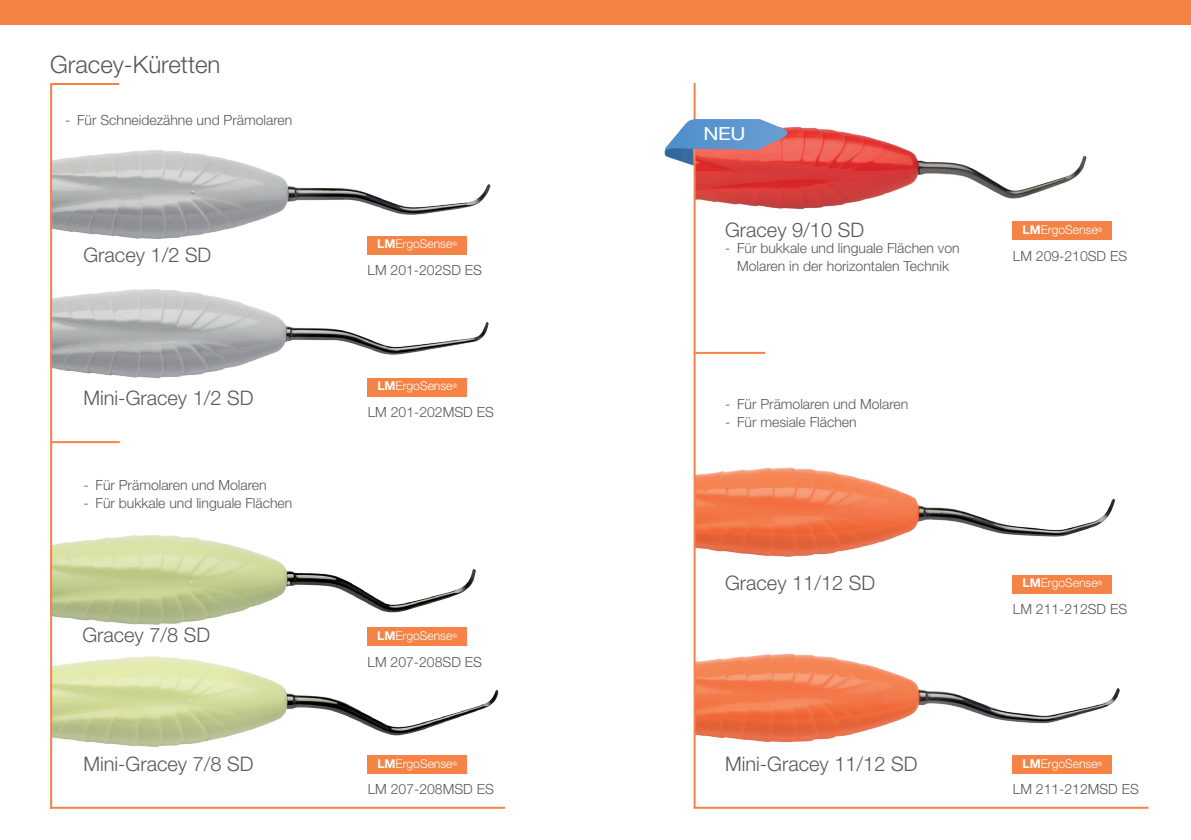
<style>
.page{position:relative;width:1191px;height:840px;background:#fff}
.page>*{position:absolute;margin:0;border:0;box-sizing:border-box;transform-origin:0 0}
.t1{font:300 24px "Helvetica Neue LT Pro";color:#57585a}
.t2{font:300 20px "Helvetica Neue LT Pro";color:#57585a}
.t3{font:18px "Helvetica Neue LT Pro";color:#fff;scale:1.16 1}
.t4{font:300 14px/18px "Helvetica Neue LT Pro";color:#57585a;text-align:center}
.t5{font:300 12.2px "Helvetica Neue LT Pro";color:#fff}
.s1{font-weight:700}
</style>
<div class="page">
<img style="left:52px;top:263px;width:437px;height:136px">
<img style="left:52px;top:120px;width:439px;height:137px">
<img style="left:52px;top:641px;width:447px;height:129px">
<img style="left:52px;top:505px;width:424px;height:136px">
<div style="left:0;top:0;width:1191px;height:24px;background:#f58345"></div>
<img style="left:695px;top:627px;width:425px;height:136px">
<img style="left:695px;top:431px;width:420px;height:136px">
<hr style="left:50px;top:806px;width:455px;height:2px;background:#f58345">
<hr style="left:693px;top:806px;width:455px;height:2px;background:#f58345">
<hr style="left:52px;top:83px;width:67px;height:2px;background:#f58345">
<div style="left:367px;top:236px;width:100px;height:19px;background:#f58345"></div>
<div style="left:368px;top:378px;width:99px;height:18px;background:#f58345"></div>
<div style="left:367px;top:627px;width:100px;height:19px;background:#f58345"></div>
<div style="left:368px;top:754px;width:99px;height:19px;background:#f58345"></div>
<hr style="left:50px;top:441px;width:70px;height:2px;background:#f58345">
<div style="left:1012px;top:575px;width:100px;height:18px;background:#f58345"></div>
<div style="left:1012px;top:754px;width:100px;height:19px;background:#f58345"></div>
<hr style="left:695px;top:351px;width:70px;height:2px;background:#f58345">
<img style="left:695px;top:116px;width:392px;height:106px">
<div style="left:1012px;top:221px;width:100px;height:19px;background:#f58345"></div>
<hr style="left:50px;top:83px;width:2px;height:725px;background:#f58345">
<hr style="left:693px;top:83px;width:2px;height:724px;background:#f58345">
<svg style="left:664px;top:119px;width:130px;height:46px;background:#9c8da9"></svg>
<h1 class="t1" style="left:50px;top:50px;width:172px">Gracey-Küretten</h1>
<p class="t4" style="left:65px;top:111px;width:229px">- Für Schneidezähne und Prämolaren</p>
<h2 class="t2" style="left:83px;top:242px;width:129px">Gracey 1/2 SD</h2>
<h2 class="t2" style="left:83px;top:385px;width:172px">Mini-Gracey 1/2 SD</h2>
<p class="t4" style="left:83px;top:475px;width:185px">- Für Prämolaren und Molaren</p>
<p class="t4" style="left:83px;top:493px;width:210px">- Für bukkale und linguale Flächen</p>
<h2 class="t2" style="left:82px;top:622px;width:129px">Gracey 7/8 SD</h2>
<h2 class="t2" style="left:83px;top:751px;width:172px">Mini-Gracey 7/8 SD</h2>
<p class="t5" style="left:377px;top:236px;width:81px"><span class="s1">LM</span>ErgoSense<sup>®</sup></p>
<p class="t4" style="left:367px;top:261px;width:116px">LM 201-202SD ES</p>
<p class="t5" style="left:377px;top:378px;width:81px"><span class="s1">LM</span>ErgoSense<sup>®</sup></p>
<p class="t4" style="left:368px;top:402px;width:128px">LM 201-202MSD ES</p>
<p class="t5" style="left:377px;top:627px;width:81px"><span class="s1">LM</span>ErgoSense<sup>®</sup></p>
<p class="t4" style="left:367px;top:652px;width:116px">LM 207-208SD ES</p>
<p class="t5" style="left:377px;top:755px;width:81px"><span class="s1">LM</span>ErgoSense<sup>®</sup></p>
<p class="t4" style="left:368px;top:779px;width:128px">LM 207-208MSD ES</p>
<p class="t3" style="left:703px;top:122px;width:38px">NEU</p>
<h2 class="t2" style="left:725px;top:218px;width:140px">Gracey 9/10 SD</h2>
<p class="t4" style="left:725px;top:239px;width:236px">- Für bukkale und linguale Flächen von<br>Molaren in der horizontalen Technik</p>
<p class="t4" style="left:725px;top:394px;width:185px">- Für Prämolaren und Molaren</p>
<p class="t4" style="left:725px;top:412px;width:133px">- Für mesiale Flächen</p>
<p class="t5" style="left:1022px;top:222px;width:81px"><span class="s1">LM</span>ErgoSense<sup>®</sup></p>
<p class="t4" style="left:1012px;top:246px;width:116px">LM 209-210SD ES</p>
<h2 class="t2" style="left:725px;top:569px;width:152px">Gracey 11/12 SD</h2>
<h2 class="t2" style="left:725px;top:751px;width:194px">Mini-Gracey 11/12 SD</h2>
<p class="t5" style="left:1022px;top:575px;width:81px"><span class="s1">LM</span>ErgoSense<sup>®</sup></p>
<p class="t4" style="left:1012px;top:599px;width:116px">LM 211-212SD ES</p>
<p class="t5" style="left:1022px;top:755px;width:81px"><span class="s1">LM</span>ErgoSense<sup>®</sup></p>
<p class="t4" style="left:1012px;top:779px;width:128px">LM 211-212MSD ES</p>
</div>
